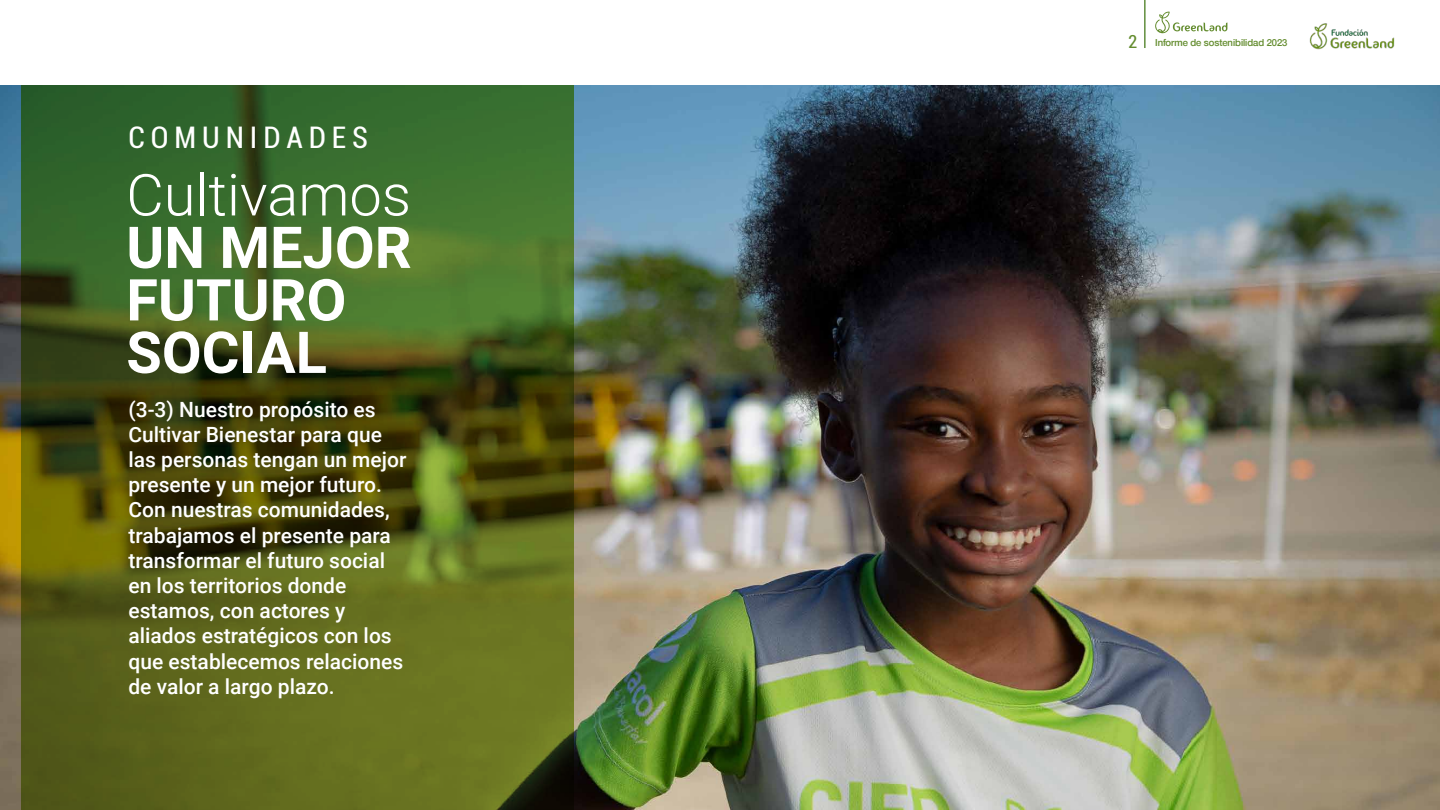
<style>
.page{position:relative;width:1440px;height:810px;background:#fff}
.page>*{position:absolute;margin:0;border:0;box-sizing:border-box;transform-origin:0 0}
.t1{font:700 57.75px/52.5px "Roboto";color:#fff}
.t2{font:300 57.75px "Roboto";color:#fff}
.t3{font:condensed 29.78px "Roboto";letter-spacing:.2em;color:#fff}
.t4{font:500 21px/25.2px "Roboto";color:#fff}
.t5{font:500 9.9px "Helvetica";color:#638c2e}
.s1{font-family:"Roboto";font-weight:400;font-stretch:condensed;font-size:18px}
</style>
<div class="page">
<svg style="left:1155px;top:12px;width:72px;height:22px"></svg>
<hr style="left:1144px;top:0;width:2px;height:48px;background:#618d3d">
<img style="left:1309px;top:23px;width:86px;height:27px">
<img style="left:0;top:85px;width:1440px;height:725px">
<svg style="left:21px;top:85px;width:553px;height:725px;background:#4b5e1d"></svg>
<h2 class="t3" style="left:128px;top:117px;width:241px">COMUNIDADES</h2>
<h1 class="t2" style="left:126px;top:154px;width:286px">Cultivamos</h1>
<h1 class="t1" style="left:126px;top:219px;width:287px">UN MEJOR<br>FUTURO<br>SOCIAL</h1>
<p class="t4" style="left:128px;top:396px;width:279px">(3-3) Nuestro propósito es<br>Cultivar Bienestar para que las personas tengan un mejor presente y un mejor futuro.<br>Con nuestras comunidades, trabajamos el presente para transformar el futuro social en los territorios donde estamos, con actores y aliados estratégicos con los que establecemos relaciones de valor a largo plazo.</p>
<p class="t5" style="left:1128px;top:36px;width:161px"><span class="s1">2</span> Informe de sostenibilidad 2023</p>
</div>
